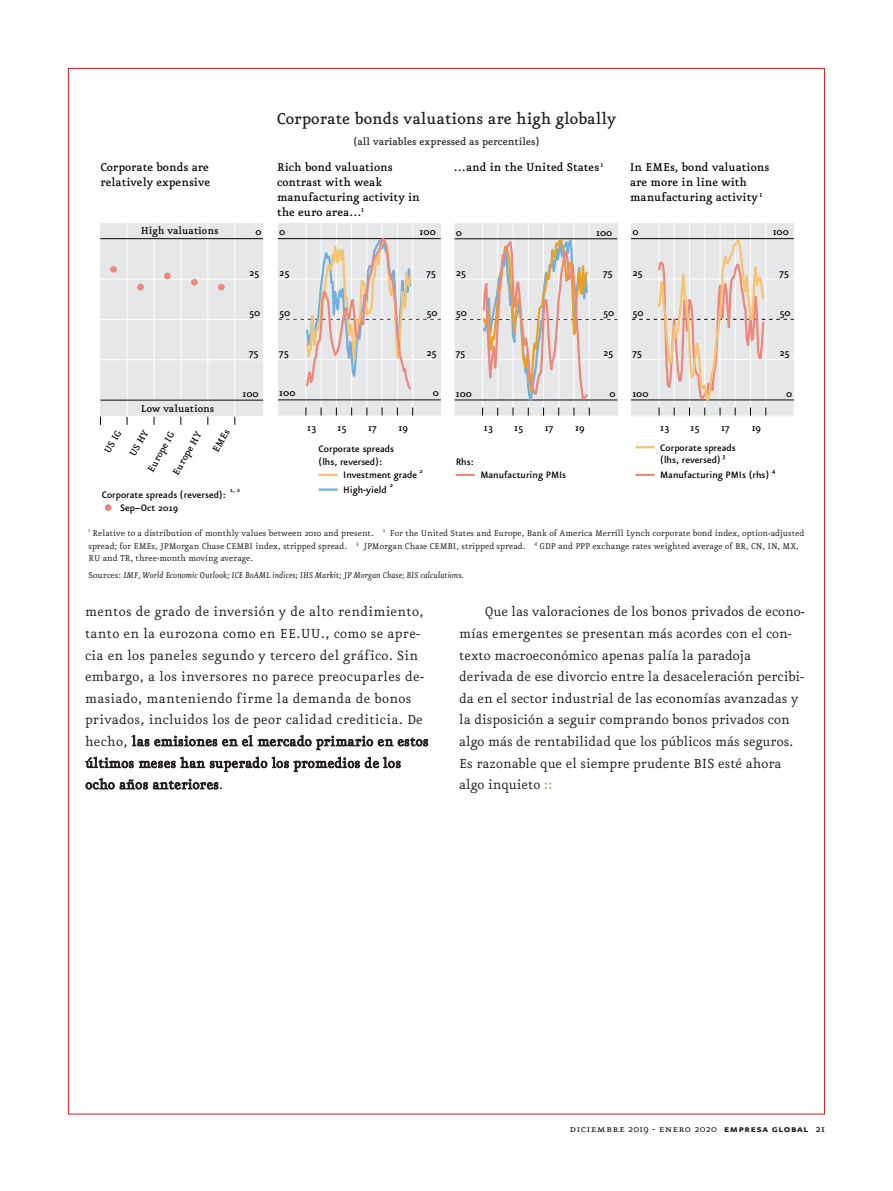
<style>
.page{position:relative;width:893px;height:1191px;background:#fff}
.page>*{position:absolute;margin:0;border:0;box-sizing:border-box;transform-origin:0 0}
.t1{font:500 18.75px "Eureka";color:#231f20}
.t2{font:15.75px/21.6px "Eureka";color:#231f20}
.t3{font:15.75px/21.6px "Eureka";letter-spacing:.02em;color:#231f20}
.t4{font:500 13.5px/15px "Eureka";color:#000}
.t5{font:500 12px "Eureka";color:#000}
.t6{font:12px "Eureka Small Caps";letter-spacing:.025em;color:#231f20}
.t7{font:500 12px "Eureka";color:#231f20}
.t8{font:500 11.25px/12.8px "Eureka Sans";color:#000}
.t9{font:500 11.25px "Eureka";color:#000}
.t10{font:10.2px/12.8px "Eureka";color:#231f20}
.t11{font:italic 10.2px "Eureka";color:#231f20}
.t12{font:500 7.65px "Eureka Sans";color:#000}
.s1{font-style:normal}
.s2{font-family:"Eureka Sans";font-weight:700;color:#b3aa8e}
.s3{font-family:"Eureka"}
.s4{font-family:"Eureka Sans Bold Caps"}
.s5{font-family:"Eureka";font-weight:500}
</style>
<div class="page">
<div style="left:100px;top:222px;width:164px;height:194px;background:#e6e7e9"></div>
<hr style="left:234px;top:222px;width:1px;height:194px;background:#fff">
<hr style="left:207px;top:222px;width:1px;height:194px;background:#fff">
<hr style="left:180px;top:222px;width:1px;height:194px;background:#fff">
<hr style="left:154px;top:222px;width:1px;height:194px;background:#fff">
<hr style="left:127px;top:222px;width:1px;height:194px;background:#fff">
<hr style="left:100px;top:359px;width:164px;height:1px;background:#fff">
<hr style="left:100px;top:319px;width:164px;height:1px;background:#fff">
<hr style="left:100px;top:279px;width:164px;height:1px;background:#fff">
<hr style="left:100px;top:238px;width:164px;height:1px;background:#000">
<hr style="left:100px;top:400px;width:164px;height:1px;background:#000">
<div style="left:110px;top:266px;width:7px;height:7px;background:#eb897e;border-radius:50%"></div>
<div style="left:137px;top:284px;width:7px;height:6px;background:#eb897e;border-radius:50%"></div>
<div style="left:164px;top:272px;width:7px;height:7px;background:#eb897e;border-radius:50%"></div>
<div style="left:191px;top:279px;width:7px;height:7px;background:#eb897e;border-radius:50%"></div>
<div style="left:218px;top:284px;width:7px;height:6px;background:#eb897e;border-radius:50%"></div>
<div style="left:100px;top:222px;width:164px;height:194px;border:1px solid #fff"></div>
<div style="left:105px;top:504px;width:7px;height:7px;background:#eb897e;border-radius:50%"></div>
<svg style="left:278px;top:223px;width:163px;height:193px;background:#e0dddc"></svg>
<hr style="left:318px;top:474px;width:20px;height:2px;background:#f6c470">
<hr style="left:318px;top:488px;width:20px;height:3px;background:#73afde">
<svg style="left:454px;top:222px;width:164px;height:194px;background:#e1dad6"></svg>
<svg style="left:456px;top:474px;width:19px;height:2px"></svg>
<div style="left:631px;top:222px;width:163px;height:194px;background:#e6e7e9"></div>
<hr style="left:765px;top:222px;width:1px;height:194px;background:#fff">
<hr style="left:750px;top:222px;width:1px;height:194px;background:#fff">
<hr style="left:735px;top:222px;width:1px;height:194px;background:#fff">
<hr style="left:720px;top:222px;width:1px;height:194px;background:#fff">
<hr style="left:704px;top:222px;width:1px;height:194px;background:#fff">
<hr style="left:689px;top:222px;width:1px;height:194px;background:#fff">
<hr style="left:674px;top:222px;width:1px;height:194px;background:#fff">
<hr style="left:659px;top:222px;width:1px;height:194px;background:#fff">
<svg style="left:632px;top:237px;width:161px;height:180px"></svg>
<div style="left:630px;top:222px;width:165px;height:194px;border:1px solid #fff"></div>
<svg style="left:635px;top:446px;width:19px;height:2px"></svg>
<svg style="left:635px;top:474px;width:19px;height:2px"></svg>
<p class="t1" style="left:277px;top:109px;width:341px">Corporate bonds valuations are high globally</p>
<p class="t7" style="left:353px;top:135px;width:188px">(all variables expressed as percentiles)</p>
<p class="t4" style="left:100px;top:161px;width:111px">Corporate bonds are relatively expensive</p>
<p class="t4" style="left:277px;top:161px;width:144px">Rich bond valuations contrast with weak manufacturing activity in the euro area…<sup>1</sup></p>
<p class="t4" style="left:453px;top:159px;width:152px">…and in the United States<sup>1</sup></p>
<p class="t4" style="left:630px;top:161px;width:141px">In EMEs, bond valuations are more in line with manufacturing activity <sup>1</sup></p>
<p class="t5" style="left:141px;top:226px;width:79px">High valuations</p>
<p class="t5" style="left:255px;top:227px;width:8px">0</p>
<p class="t5" style="left:249px;top:268px;width:12px">25</p>
<p class="t5" style="left:249px;top:308px;width:13px">50</p>
<p class="t5" style="left:249px;top:348px;width:11px">75</p>
<p class="t5" style="left:141px;top:404px;width:75px">Low valuations</p>
<p class="t9" style="left:103px;top:450px;width:27px;rotate:-60deg">US IG</p>
<p class="t9" style="left:128px;top:453px;width:30px;rotate:-60deg">US HY</p>
<p class="t9" style="left:146px;top:469px;width:46px;rotate:-60deg">Europe IG</p>
<p class="t9" style="left:171px;top:472px;width:50px;rotate:-60deg">Europe HY</p>
<p class="t9" style="left:211px;top:449px;width:26px;rotate:-60deg">EMEs</p>
<p class="t5" style="left:243px;top:389px;width:18px">100</p>
<p class="t8" style="left:102px;top:489px;width:126px">Corporate spreads (reversed):</p>
<p class="t12" style="left:230px;top:486px;width:12px">1, 2</p>
<p class="t8" style="left:120px;top:502px;width:59px">Sep–Oct 2019</p>
<p class="t5" style="left:279px;top:227px;width:8px">0</p>
<p class="t5" style="left:420px;top:227px;width:18px">100</p>
<p class="t5" style="left:426px;top:268px;width:11px">75</p>
<p class="t5" style="left:426px;top:308px;width:13px">50</p>
<p class="t5" style="left:426px;top:348px;width:12px">25</p>
<p class="t5" style="left:433px;top:388px;width:8px">0</p>
<p class="t5" style="left:307px;top:422px;width:11px">13</p>
<p class="t5" style="left:338px;top:422px;width:11px">15</p>
<p class="t5" style="left:368px;top:422px;width:10px">17</p>
<p class="t5" style="left:399px;top:422px;width:11px">19</p>
<p class="t8" style="left:343px;top:469px;width:75px">Investment grade</p>
<p class="t5" style="left:279px;top:268px;width:12px">25</p>
<p class="t5" style="left:279px;top:308px;width:13px">50</p>
<p class="t5" style="left:279px;top:348px;width:11px">75</p>
<p class="t5" style="left:279px;top:388px;width:18px">100</p>
<p class="t8" style="left:319px;top:443px;width:77px">Corporate spreads</p>
<p class="t8" style="left:319px;top:456px;width:65px">(lhs, reversed):</p>
<p class="t12" style="left:419px;top:467px;width:5px">2</p>
<p class="t12" style="left:390px;top:482px;width:5px">2</p>
<p class="t8" style="left:343px;top:484px;width:45px">High-yield</p>
<p class="t5" style="left:456px;top:227px;width:8px">0</p>
<p class="t5" style="left:596px;top:227px;width:18px">100</p>
<p class="t5" style="left:603px;top:268px;width:11px">75</p>
<p class="t5" style="left:603px;top:308px;width:13px">50</p>
<p class="t5" style="left:603px;top:348px;width:12px">25</p>
<p class="t5" style="left:609px;top:388px;width:8px">0</p>
<p class="t5" style="left:484px;top:423px;width:11px">13</p>
<p class="t5" style="left:514px;top:423px;width:11px">15</p>
<p class="t5" style="left:545px;top:423px;width:10px">17</p>
<p class="t5" style="left:575px;top:423px;width:11px">19</p>
<p class="t8" style="left:480px;top:469px;width:87px">Manufacturing PMIs</p>
<p class="t5" style="left:456px;top:268px;width:12px">25</p>
<p class="t5" style="left:456px;top:308px;width:13px">50</p>
<p class="t5" style="left:456px;top:348px;width:11px">75</p>
<p class="t5" style="left:456px;top:388px;width:18px">100</p>
<p class="t8" style="left:456px;top:456px;width:20px">Rhs:</p>
<p class="t5" style="left:632px;top:227px;width:8px">0</p>
<p class="t5" style="left:773px;top:227px;width:18px">100</p>
<p class="t5" style="left:779px;top:268px;width:11px">75</p>
<p class="t5" style="left:779px;top:308px;width:13px">50</p>
<p class="t5" style="left:779px;top:348px;width:12px">25</p>
<p class="t5" style="left:786px;top:388px;width:8px">0</p>
<p class="t5" style="left:660px;top:423px;width:11px">13</p>
<p class="t5" style="left:691px;top:423px;width:11px">15</p>
<p class="t5" style="left:721px;top:423px;width:10px">17</p>
<p class="t5" style="left:752px;top:423px;width:11px">19</p>
<p class="t8" style="left:660px;top:442px;width:77px">Corporate spreads (lhs, reversed)</p>
<p class="t5" style="left:632px;top:268px;width:12px">25</p>
<p class="t5" style="left:632px;top:308px;width:13px">50</p>
<p class="t5" style="left:632px;top:348px;width:11px">75</p>
<p class="t5" style="left:632px;top:388px;width:18px">100</p>
<p class="t12" style="left:722px;top:452px;width:5px">3</p>
<p class="t8" style="left:660px;top:469px;width:111px">Manufacturing PMIs (rhs)</p>
<p class="t12" style="left:772px;top:467px;width:5px">4</p>
<p class="t10" style="left:88px;top:527px;width:717px"><sup>1</sup> Relative to a distribution of monthly values between 2010 and present. <sup>2</sup> For the United States and Europe, Bank of America Merrill Lynch corporate bond index, option-adjusted spread; for EMEs, JPMorgan Chase CEMBI index, stripped spread. <sup>3</sup> JPMorgan Chase CEMBI, stripped spread. <sup>4</sup> GDP and PPP exchange rates weighted average of BR, CN, IN, MX,<br>RU and TR, three-month moving average.</p>
<p class="t11" style="left:88px;top:570px;width:377px"><span class="s1">Sources:</span> IMF, World Economic Outlook; ICE BoAML indices; IHS Markit; JP Morgan Chase; BIS calculations.</p>
<p class="t3" style="left:85px;top:601px;width:345px">mentos de grado de inversión y de alto rendimiento, tanto en la eurozona como en EE.UU., como se apre&shy;cia en los paneles segundo y tercero del gráfico. Sin embargo, a los inversores no parece preocuparles de&shy;masiado, manteniendo firme la demanda de bonos privados, incluidos los de peor calidad crediticia. De hecho, las emisiones en el mercado primario en estos últimos meses han superado los promedios de los ocho años anteriores.</p>
<p class="t2" style="left:459px;top:601px;width:347px;text-indent:26px">Que las valoraciones de los bonos privados de econo&shy;mías emergentes se presentan más acordes con el con&shy;texto macroeconómico apenas palía la paradoja derivada de ese divorcio entre la desaceleración percibi&shy;da en el sector industrial de las economías avanzadas y la disposición a seguir comprando bonos privados con algo más de rentabilidad que los públicos más seguros.<br>Es razonable que el siempre prudente BIS esté ahora algo inquieto <span class="s2">::</span></p>
<p class="t6" style="left:569px;top:1122px;width:257px">diciembre <span class="s3">2019 -</span> enero <span class="s3">2020</span> <span class="s4">empresa global</span> <span class="s5">21</span></p>
</div>
